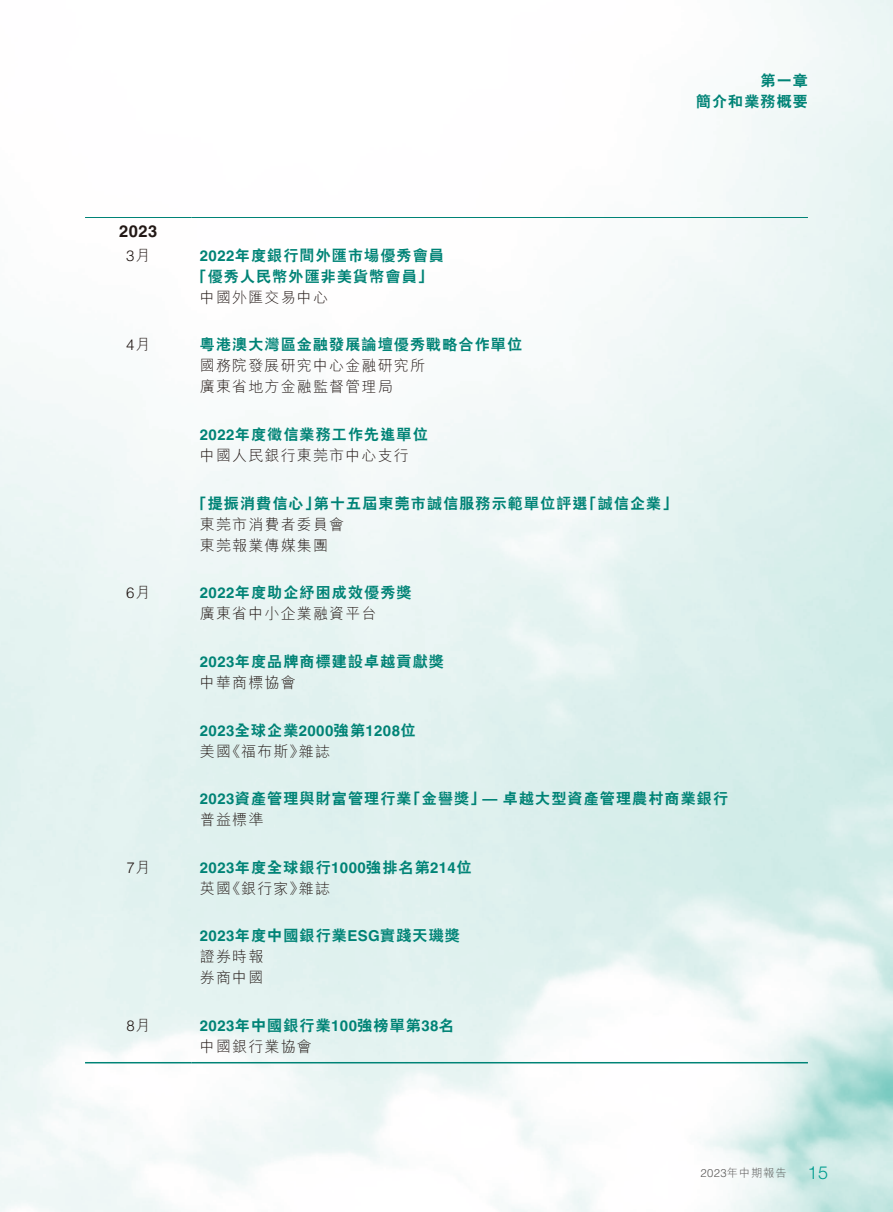
<style>
.page{position:relative;width:893px;height:1212px;background:#fff}
.page>*{position:absolute;margin:0;border:0;box-sizing:border-box;transform-origin:0 0}
.t1{font:700 16.5px "Helvetica LT Std";color:#231916}
.t2{font:800 15px/21px "C Hei 2 HK";letter-spacing:.08em;color:#008376;text-align:right}
.t3{font:300 15px/21px "M Hei HK";letter-spacing:.08em;color:#231916}
.t4{font:700 15px "Helvetica LT Std";letter-spacing:.03em;color:#008376}
.t5{font:300 15px "Helvetica LT Std";color:#231916}
.t6{font:300 11.25px "M Hei HK";letter-spacing:.08em;color:#595857}
.s1{font-family:"M Hei HK"}
.s2{font-family:"Helvetica LT Std";font-weight:700}
.s3{font-family:"C Hei 2 HK";font-weight:800}
.s4{font-family:"Helvetica LT Std"}
.s5{font-family:"Helvetica Neue LT Std";font-size:18px;color:#009d8f}
</style>
<div class="page">
<hr style="left:85px;top:217px;width:106px;height:1px;background:#008376">
<hr style="left:191px;top:217px;width:617px;height:1px;background:#008376">
<hr style="left:85px;top:1062px;width:106px;height:1px;background:#008376">
<hr style="left:191px;top:1062px;width:617px;height:1px;background:#008376">
<p class="t2" style="left:696px;top:69px;width:114px">第一章<br>簡介和業務概要</p>
<p class="t1" style="left:119px;top:221px;width:40px">2023</p>
<p class="t5" style="left:126px;top:246px;width:25px">3<span class="s1">月</span></p>
<p class="t2" style="left:192px;top:245px;width:253px;text-align:left;text-indent:8px"><span class="s2">2022</span>年度銀行間外匯市場優秀會員「優秀人民幣外匯非美貨幣會員」</p>
<p class="t3" style="left:200px;top:287px;width:130px">中國外匯交易中心</p>
<p class="t5" style="left:126px;top:336px;width:25px">4<span class="s1">月</span></p>
<p class="t2" style="left:200px;top:334px;width:324px">粵港澳大灣區金融發展論壇優秀戰略合作單位</p>
<p class="t3" style="left:200px;top:355px;width:227px">國務院發展研究中心金融研究所廣東省地方金融監督管理局</p>
<p class="t2" style="left:200px;top:424px;width:229px"><span class="s2">2022</span>年度徵信業務工作先進單位</p>
<p class="t3" style="left:200px;top:445px;width:211px">中國人民銀行東莞市中心支行</p>
<p class="t2" style="left:192px;top:492px;width:486px">「提振消費信心」第十五屆東莞市誠信服務示範單位評選「誠信企業」</p>
<p class="t3" style="left:200px;top:513px;width:146px">東莞市消費者委員會東莞報業傳媒集團</p>
<p class="t5" style="left:126px;top:584px;width:25px">6<span class="s1">月</span></p>
<p class="t2" style="left:200px;top:582px;width:213px"><span class="s2">2022</span>年度助企紓困成效優秀獎</p>
<p class="t3" style="left:200px;top:603px;width:178px">廣東省中小企業融資平台</p>
<p class="t2" style="left:200px;top:651px;width:246px"><span class="s2">2023</span>年度品牌商標建設卓越貢獻獎</p>
<p class="t3" style="left:200px;top:672px;width:97px">中華商標協會</p>
<p class="t4" style="left:200px;top:721px;width:217px">2023<span class="s3">全球企業</span>2000<span class="s3">強第</span>1208<span class="s3">位</span></p>
<p class="t3" style="left:200px;top:740px;width:132px">美國《福布斯》雜誌</p>
<p class="t2" style="left:200px;top:788px;width:530px"><span class="s2">2023</span>資產管理與財富管理行業「金譽獎」<span class="s2">—</span> 卓越大型資產管理農村商業銀行</p>
<p class="t3" style="left:200px;top:809px;width:65px">普益標準</p>
<p class="t5" style="left:126px;top:858px;width:25px">7<span class="s1">月</span></p>
<p class="t4" style="left:200px;top:858px;width:273px">2023<span class="s3">年度全球銀行</span>1000<span class="s3">強排名第</span>214<span class="s3">位</span></p>
<p class="t3" style="left:200px;top:877px;width:132px">英國《銀行家》雜誌</p>
<p class="t2" style="left:200px;top:925px;width:262px"><span class="s2">2023</span>年度中國銀行業<span class="s2">ESG</span>實踐天璣獎</p>
<p class="t3" style="left:200px;top:946px;width:65px">證券時報券商中國</p>
<p class="t5" style="left:126px;top:1016px;width:25px">8<span class="s1">月</span></p>
<p class="t2" style="left:200px;top:1015px;width:255px"><span class="s2">2023</span>年中國銀行業<span class="s2">100</span>強榜單第<span class="s2">38</span>名</p>
<p class="t3" style="left:200px;top:1036px;width:114px">中國銀行業協會</p>
<p class="t6" style="left:701px;top:1167px;width:129px"><span class="s4">2023</span>年中期報告 <span class="s5">15</span></p>
</div>
